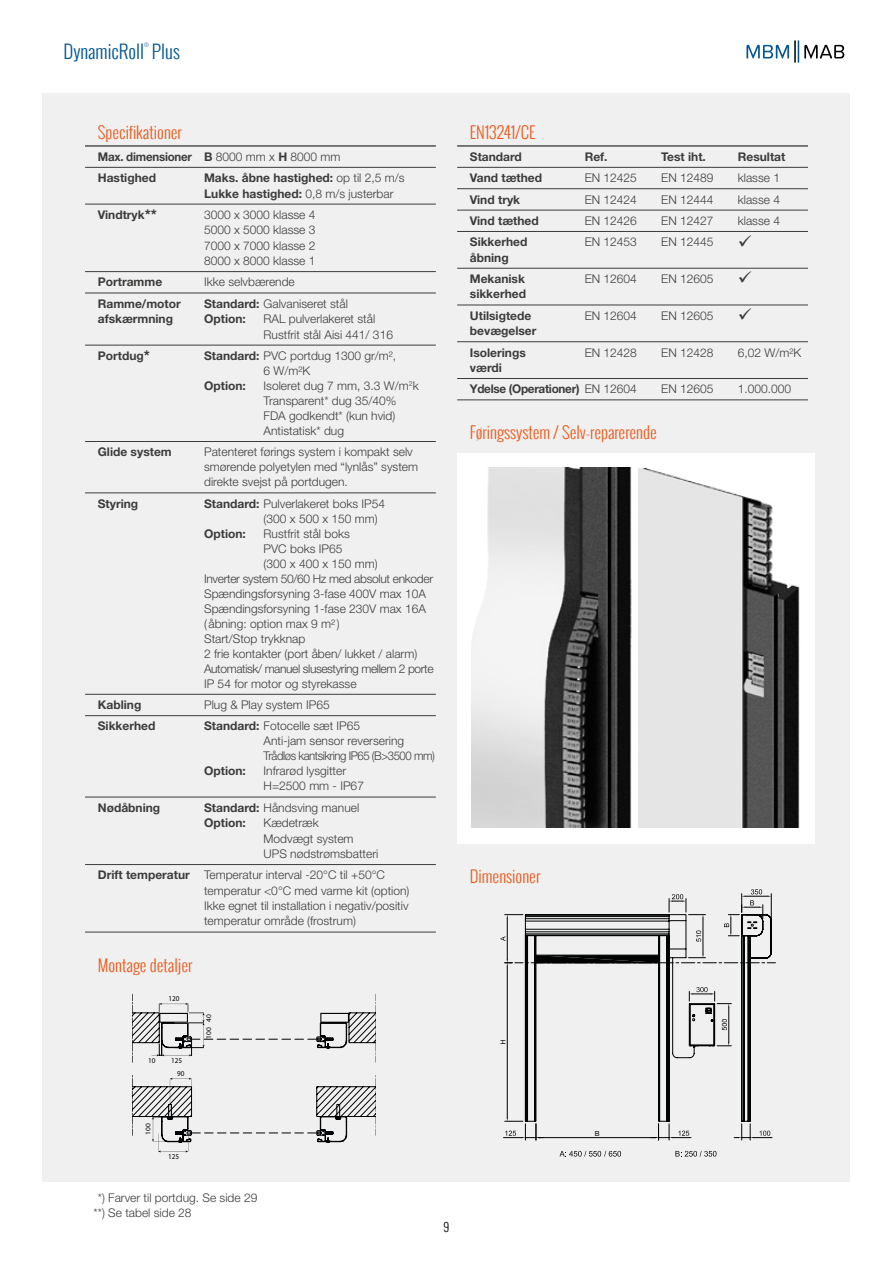
<style>
.page{position:relative;width:893px;height:1263px;background:#fff}
.page>*{position:absolute;margin:0;border:0;box-sizing:border-box;transform-origin:0 0}
.t1{font:300 18.6px "Oswald";color:#005694}
.t2{font:300 16.5px "Oswald";color:#eb5b1b}
.t3{font:300 12px/15px "Helvetica Neue";color:#3c3c3b}
.t4{font:700 12px/21.3px "Helvetica Neue";color:#3c3c3b}
.t5{font:300 12px "Helvetica Neue";letter-spacing:-.035em;color:#3c3c3b}
.t6{font:700 12px/21.3px "Helvetica Neue";letter-spacing:-.02em;color:#3c3c3b;scale:.96 1}
.t7{font:300 12px "Helvetica Neue";letter-spacing:-.025em;color:#3c3c3b}
.t8{font:700 12px/21.5px "Helvetica Neue";letter-spacing:-.025em;color:#3c3c3b}
.t9{font:300 12px "Oswald";color:#000}
.t10{font:700 7.5px "Yu Gothic UI";color:#010203;scale:.96 1}
.t11{font:700 7.2px "Yu Gothic UI";color:#010203;scale:1.04 1}
.t12{font:300 7.05px "Oswald";color:#005694}
.t13{font:7.05px "Helvetica Neue";color:#000}
.s1{font-weight:300}
.s2{font-size:15px}
.s3{font-weight:700}
</style>
<div class="page">
<div style="left:43px;top:94px;width:807px;height:1088px;background:#f0f0f1"></div>
<hr style="left:85px;top:146px;width:351px;height:1px;background:#000">
<hr style="left:85px;top:167px;width:351px;height:1px;background:#3c3c3b">
<hr style="left:85px;top:204px;width:351px;height:1px;background:#3c3c3b">
<hr style="left:85px;top:271px;width:351px;height:1px;background:#3c3c3b">
<hr style="left:85px;top:293px;width:351px;height:1px;background:#3c3c3b">
<hr style="left:85px;top:345px;width:351px;height:1px;background:#3c3c3b">
<hr style="left:85px;top:441px;width:351px;height:1px;background:#3c3c3b">
<hr style="left:85px;top:493px;width:351px;height:1px;background:#3c3c3b">
<hr style="left:85px;top:694px;width:351px;height:1px;background:#3c3c3b">
<hr style="left:85px;top:715px;width:351px;height:1px;background:#3c3c3b">
<hr style="left:85px;top:797px;width:351px;height:1px;background:#3c3c3b">
<hr style="left:85px;top:864px;width:351px;height:1px;background:#3c3c3b">
<hr style="left:85px;top:932px;width:351px;height:1px;background:#3c3c3b">
<svg style="left:746px;top:45px;width:43px;height:14px"></svg>
<svg style="left:798px;top:40px;width:46px;height:23px"></svg>
<hr style="left:794px;top:40px;width:2px;height:23px;background:#000">
<hr style="left:457px;top:146px;width:351px;height:1px;background:#000">
<hr style="left:457px;top:167px;width:351px;height:1px;background:#3c3c3b">
<hr style="left:457px;top:188px;width:351px;height:1px;background:#3c3c3b">
<hr style="left:457px;top:210px;width:351px;height:1px;background:#3c3c3b">
<hr style="left:457px;top:231px;width:351px;height:1px;background:#3c3c3b">
<hr style="left:457px;top:268px;width:351px;height:1px;background:#3c3c3b">
<hr style="left:457px;top:305px;width:351px;height:1px;background:#3c3c3b">
<hr style="left:457px;top:341px;width:351px;height:1px;background:#3c3c3b">
<hr style="left:457px;top:378px;width:351px;height:1px;background:#3c3c3b">
<hr style="left:457px;top:400px;width:351px;height:1px;background:#3c3c3b">
<div style="left:457px;top:453px;width:357px;height:390px;background:#fff"></div>
<img style="left:639px;top:469px;width:161px;height:359px">
<img style="left:472px;top:468px;width:160px;height:360px">
<svg style="left:133px;top:1077px;width:242px;height:75px"></svg>
<svg style="left:133px;top:1003px;width:242px;height:54px"></svg>
<svg style="left:559px;top:1151px;width:62px;height:6px"></svg>
<svg style="left:675px;top:1151px;width:41px;height:6px"></svg>
<svg style="left:500px;top:889px;width:275px;height:251px"></svg>
<hr style="left:536px;top:962px;width:122px;height:1px;background:#010202">
<hr style="left:536px;top:955px;width:122px;height:1px;background:#010202">
<p class="t12" style="left:144px;top:39px;width:6px">®</p>
<h1 class="t1" style="left:64px;top:38px;width:118px">DynamicRoll Plus</h1>
<h2 class="t2" style="left:98px;top:120px;width:86px">Specifikationer</h2>
<p class="t6" style="left:98px;top:146px;width:254px">Max. dimensioner B <span class="s1">8000 mm x</span> H <span class="s1">8000 mm<br></span>Hastighed</p>
<p class="t4" style="left:204px;top:170px;width:202px;line-height:15.3px">Maks. åbne hastighed: <span class="s1">op til 2,5 m/s<br></span>Lukke hastighed: <span class="s1">0,8 m/s justerbar</span></p>
<p class="t4" style="left:98px;top:204px;width:61px">Vindtryk<span class="s2">**</span></p>
<p class="t3" style="left:204px;top:207px;width:113px;text-align:justify">3000 x 3000 klasse 4<br>5000 x 5000 klasse 3<br>7000 x 7000 klasse 2<br>8000 x 8000 klasse 1</p>
<p class="t4" style="left:98px;top:271px;width:66px">Portramme</p>
<p class="t3" style="left:204px;top:274px;width:92px">Ikke selvbærende</p>
<p class="t4" style="left:98px;top:293px;width:85px">Ramme/motor</p>
<p class="t3" style="left:204px;top:296px;width:145px"><span class="s3">Standard:</span> Galvaniseret stål</p>
<p class="t4" style="left:98px;top:308px;width:77px">afskærmning</p>
<p class="t4" style="left:204px;top:308px;width:43px">Option:</p>
<p class="t3" style="left:264px;top:311px;width:131px">RAL pulverlakeret stål<br>Rustfrit stål Aisi 441/ 316</p>
<p class="t4" style="left:98px;top:345px;width:54px">Portdug<span class="s2">*</span></p>
<p class="t3" style="left:264px;top:348px;width:134px;text-indent:-60px"><span class="s3">Standard:</span> PVC portdug 1300 gr/m²,<br>6 W/m²K</p>
<p class="t4" style="left:204px;top:375px;width:43px">Option:</p>
<p class="t3" style="left:264px;top:378px;width:157px">Isoleret dug 7 mm, 3.3 W/m<sup>2</sup>k<br>Transparent* dug 35/40%<br>FDA godkendt* (kun hvid)<br>Antistatisk* dug</p>
<p class="t4" style="left:98px;top:441px;width:75px">Glide system</p>
<p class="t3" style="left:204px;top:444px;width:216px">Patenteret førings system i kompakt selv smørende polyetylen med “lynlås” system direkte svejst på portdugen.</p>
<p class="t4" style="left:98px;top:492px;width:42px">Styring</p>
<p class="t3" style="left:264px;top:496px;width:123px;text-indent:-60px"><span class="s3">Standard:</span> Pulverlakeret boks IP54 (300 x 500 x 150 mm)</p>
<p class="t4" style="left:204px;top:522px;width:43px">Option:</p>
<p class="t3" style="left:264px;top:526px;width:88px">Rustfrit stål boks</p>
<p class="t3" style="left:264px;top:541px;width:80px">PVC boks IP65</p>
<p class="t3" style="left:264px;top:556px;width:116px">(300 x 400 x 150 mm)</p>
<p class="t7" style="left:204px;top:571px;width:231px">Inverter system 50/60 Hz med absolut enkoder</p>
<p class="t3" style="left:204px;top:586px;width:223px">Spændingsforsyning 3-fase 400V max 10A</p>
<p class="t3" style="left:204px;top:601px;width:223px">Spændingsforsyning 1-fase 230V max 16A</p>
<p class="t3" style="left:204px;top:616px;width:137px">(åbning: option max 9 m²)</p>
<p class="t3" style="left:204px;top:631px;width:103px">Start/Stop trykknap</p>
<p class="t3" style="left:204px;top:646px;width:215px">2 frie kontakter (port åben/ lukket / alarm)</p>
<p class="t5" style="left:204px;top:661px;width:231px">Automatisk/ manuel slusestyring mellem 2 porte</p>
<p class="t3" style="left:204px;top:676px;width:154px">IP 54 for motor og styrekasse</p>
<p class="t4" style="left:98px;top:694px;width:45px">Kabling</p>
<p class="t3" style="left:204px;top:697px;width:127px">Plug &amp; Play system IP65</p>
<p class="t4" style="left:98px;top:715px;width:59px">Sikkerhed</p>
<p class="t3" style="left:264px;top:718px;width:173px;text-indent:-60px"><span class="s3">Standard:</span> Fotocelle sæt IP65<br>Anti-jam sensor reversering<br>Trådløs kantsikring IP65 (B&gt;3500 mm)</p>
<p class="t4" style="left:204px;top:760px;width:43px">Option:</p>
<p class="t3" style="left:264px;top:763px;width:102px">Infrarød lysgitter<br>H=2500 mm - IP67</p>
<p class="t4" style="left:98px;top:797px;width:64px">Nødåbning</p>
<p class="t4" style="left:204px;top:800px;width:157px;line-height:15.3px">Standard: <span class="s1">Håndsving manuel<br></span>Option:</p>
<p class="t3" style="left:264px;top:815px;width:116px">Kædetræk<br>Modvægt system<br>UPS nødstrømsbatteri</p>
<p class="t3" style="left:204px;top:867px;width:207px;text-indent:-106px"><span class="s3">Drift temperatur</span> Temperatur interval -20°C til +50°C temperatur &lt;0°C med varme kit (option)<br>Ikke egnet til installation i negativ/positiv temperatur område (frostrum)</p>
<h2 class="t2" style="left:98px;top:953px;width:96px">Montage detaljer</h2>
<p class="t10" style="left:168px;top:993px;width:13px">120</p>
<p class="t10" style="left:148px;top:1056px;width:9px">10</p>
<p class="t10" style="left:171px;top:1056px;width:13px">125</p>
<p class="t10" style="left:177px;top:1069px;width:9px">90</p>
<p class="t11" style="left:204px;top:1022px;width:9px;rotate:-90deg">40</p>
<p class="t11" style="left:204px;top:1038px;width:13px;rotate:-90deg">100</p>
<p class="t11" style="left:144px;top:1134px;width:13px;rotate:-90deg">100</p>
<p class="t10" style="left:168px;top:1152px;width:13px">125</p>
<p class="t3" style="left:94px;top:1190px;width:165px;text-indent:4px">*) Farver til portdug. Se side 29 **) Se tabel side 28</p>
<p class="t9" style="left:444px;top:1218px;width:7px">9</p>
<h2 class="t2" style="left:470px;top:120px;width:67px">EN13241/CE</h2>
<p class="t4" style="left:470px;top:146px;width:54px">Standard</p>
<p class="t4" style="left:585px;top:146px;width:24px">Ref.</p>
<p class="t4" style="left:661px;top:146px;width:46px">Test iht.</p>
<p class="t4" style="left:738px;top:146px;width:49px">Resultat</p>
<p class="t4" style="left:470px;top:167px;width:74px">Vand tæthed</p>
<p class="t3" style="left:585px;top:170px;width:54px">EN 12425</p>
<p class="t3" style="left:661px;top:170px;width:54px">EN 12489</p>
<p class="t3" style="left:738px;top:170px;width:44px">klasse 1</p>
<p class="t4" style="left:470px;top:188px;width:52px">Vind tryk</p>
<p class="t3" style="left:585px;top:191px;width:54px">EN 12424</p>
<p class="t3" style="left:661px;top:191px;width:54px">EN 12444</p>
<p class="t3" style="left:738px;top:191px;width:44px">klasse 4</p>
<p class="t4" style="left:470px;top:210px;width:70px">Vind tæthed</p>
<p class="t3" style="left:585px;top:213px;width:54px">EN 12426</p>
<p class="t3" style="left:661px;top:213px;width:54px">EN 12427</p>
<p class="t3" style="left:738px;top:213px;width:44px">klasse 4</p>
<p class="t4" style="left:470px;top:231px;width:59px">Sikkerhed</p>
<p class="t3" style="left:585px;top:234px;width:54px">EN 12453</p>
<p class="t3" style="left:661px;top:234px;width:54px">EN 12445</p>
<p class="t4" style="left:470px;top:246px;width:57px">åbning<br>Mekanisk</p>
<p class="t3" style="left:585px;top:271px;width:54px">EN 12604</p>
<p class="t3" style="left:661px;top:271px;width:54px">EN 12605</p>
<p class="t4" style="left:470px;top:283px;width:64px">sikkerhed ✓<br>Utilsigtede</p>
<p class="t3" style="left:585px;top:308px;width:54px">EN 12604</p>
<p class="t3" style="left:661px;top:308px;width:54px">EN 12605</p>
<p class="t4" style="left:470px;top:320px;width:68px">bevægelser<br>Isolerings</p>
<p class="t3" style="left:585px;top:344px;width:54px">EN 12428</p>
<p class="t3" style="left:661px;top:344px;width:54px">EN 12428</p>
<p class="t3" style="left:738px;top:344px;width:65px">6,02 W/m²K</p>
<p class="t8" style="left:470px;top:357px;width:169px">værdi<br>Ydelse (Operationer) <span class="s1">EN 12604</span></p>
<p class="t3" style="left:661px;top:381px;width:54px">EN 12605</p>
<p class="t3" style="left:738px;top:381px;width:55px">1.000.000</p>
<h2 class="t2" style="left:470px;top:420px;width:188px">Føringssystem / Selv-reparerende</h2>
<h2 class="t2" style="left:470px;top:864px;width:72px">Dimensioner</h2>
<p class="t13" style="left:595px;top:1129px;width:6px">B</p>
</div>
